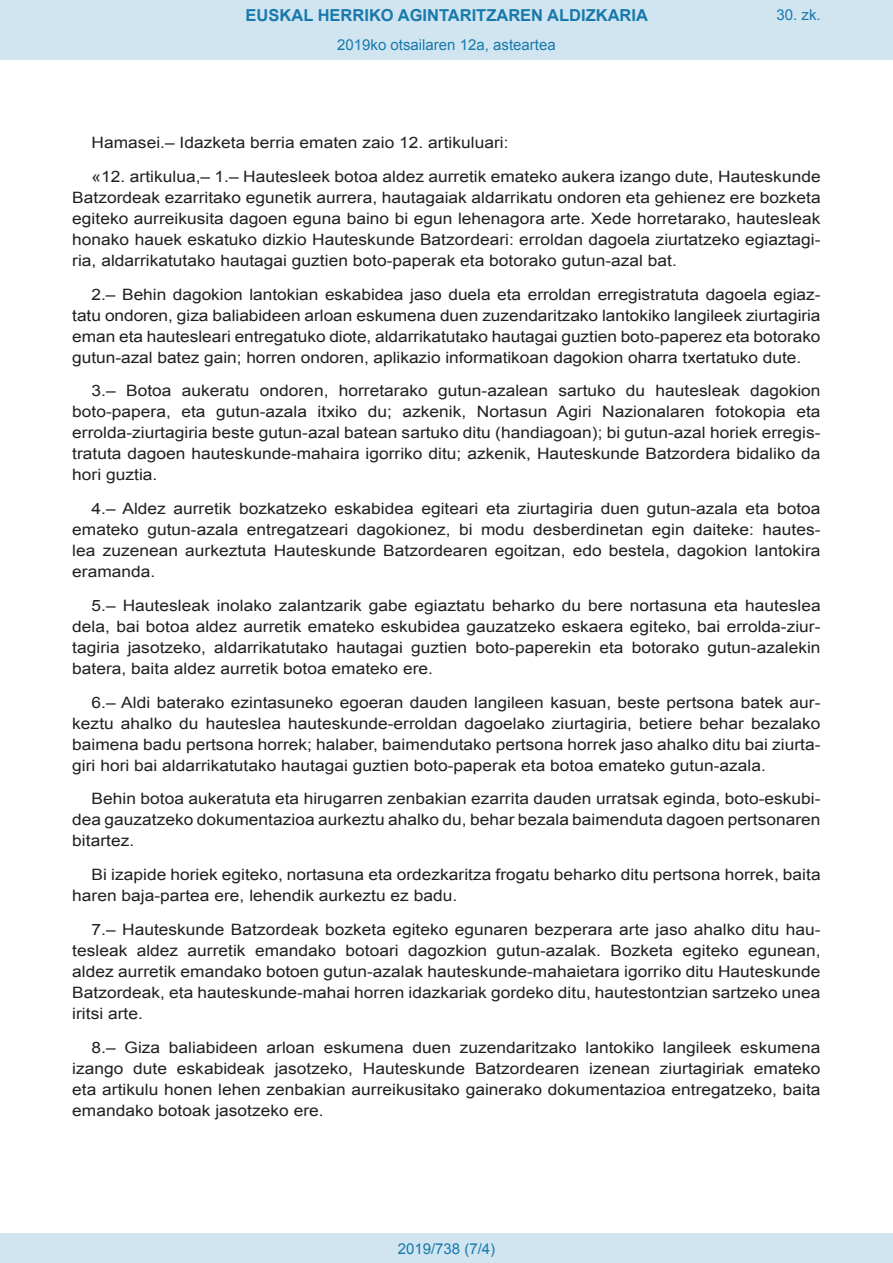
<style>
.page{position:relative;width:893px;height:1263px;background:#fff}
.page>*{position:absolute;margin:0;border:0;box-sizing:border-box;transform-origin:0 0}
.t1{font:700 16.5px "Arial";color:#1879ad}
.BOPVDetalle{font:15.6px/21px "Arial";color:#231f20;text-align:justify;scale:1.11 1}
.Paginacion_Centro{font:15px "Arial";color:#1879ad}
</style>
<div class="page">
<div style="left:0;top:0;width:893px;height:60px;background:#d0e5f0"></div>
<div style="left:0;top:1233px;width:893px;height:30px;background:#d0e5f0"></div>
<p class="t1" style="left:246px;top:4px;width:404px">EUSKAL HERRIKO AGINTARITZAREN ALDIZKARIA</p>
<p class="Paginacion_Centro" style="left:337px;top:35px;width:220px">2019ko otsailaren 12a, asteartea</p>
<p class="Paginacion_Centro" style="left:776px;top:5px;width:46px">30. zk.</p>
<p class="BOPVDetalle" style="left:92px;top:132px;width:377px">Hamasei.– Idazketa berria ematen zaio 12. artikuluari:</p>
<p class="BOPVDetalle" style="left:72px;top:166px;width:676px;text-indent:19px">«12. artikulua,– 1.– Hautesleek botoa aldez aurretik emateko aukera izango dute, Hauteskunde Batzordeak ezarritako egunetik aurrera, hautagaiak aldarrikatu ondoren eta gehienez ere bozketa egiteko aurreikusita dagoen eguna baino bi egun lehenagora arte. Xede horretarako, hautesleak honako hauek eskatuko dizkio Hauteskunde Batzordeari: erroldan dagoela ziurtatzeko egiaztagi&shy;ria, aldarrikatutako hautagai guztien boto-paperak eta botorako gutun-azal bat.</p>
<p class="BOPVDetalle" style="left:72px;top:284px;width:676px;text-indent:19px">2.– Behin dagokion lantokian eskabidea jaso duela eta erroldan erregistratuta dagoela egiaz&shy;tatu ondoren, giza baliabideen arloan eskumena duen zuzendaritzako lantokiko langileek ziurtagiria eman eta hautesleari entregatuko diote, aldarrikatutako hautagai guztien boto-paperez eta botorako gutun-azal batez gain; horren ondoren, aplikazio informatikoan dagokion oharra txertatuko dute.</p>
<p class="BOPVDetalle" style="left:72px;top:381px;width:676px;text-indent:19px">3.– Botoa aukeratu ondoren, horretarako gutun-azalean sartuko du hautesleak dagokion boto-papera, eta gutun-azala itxiko du; azkenik, Nortasun Agiri Nazionalaren fotokopia eta errolda-ziurtagiria beste gutun-azal batean sartuko ditu (handiagoan); bi gutun-azal horiek erregis&shy;tratuta dagoen hauteskunde-mahaira igorriko ditu; azkenik, Hauteskunde Batzordera bidaliko da hori guztia.</p>
<p class="BOPVDetalle" style="left:72px;top:498px;width:676px;text-indent:19px">4.– Aldez aurretik bozkatzeko eskabidea egiteari eta ziurtagiria duen gutun-azala eta botoa emateko gutun-azala entregatzeari dagokionez, bi modu desberdinetan egin daiteke: hautes&shy;lea zuzenean aurkeztuta Hauteskunde Batzordearen egoitzan, edo bestela, dagokion lantokira eramanda.</p>
<p class="BOPVDetalle" style="left:72px;top:595px;width:676px;text-indent:19px">5.– Hautesleak inolako zalantzarik gabe egiaztatu beharko du bere nortasuna eta hauteslea dela, bai botoa aldez aurretik emateko eskubidea gauzatzeko eskaera egiteko, bai errolda-ziur&shy;tagiria jasotzeko, aldarrikatutako hautagai guztien boto-paperekin eta botorako gutun-azalekin batera, baita aldez aurretik botoa emateko ere.</p>
<p class="BOPVDetalle" style="left:72px;top:692px;width:676px;text-indent:19px">6.– Aldi baterako ezintasuneko egoeran dauden langileen kasuan, beste pertsona batek aur&shy;keztu ahalko du hauteslea hauteskunde-erroldan dagoelako ziurtagiria, betiere behar bezalako baimena badu pertsona horrek; halaber, baimendutako pertsona horrek jaso ahalko ditu bai ziurta&shy;giri hori bai aldarrikatutako hautagai guztien boto-paperak eta botoa emateko gutun-azala.</p>
<p class="BOPVDetalle" style="left:72px;top:789px;width:676px;text-indent:19px">Behin botoa aukeratuta eta hirugarren zenbakian ezarrita dauden urratsak eginda, boto-eskubi&shy;dea gauzatzeko dokumentazioa aurkeztu ahalko du, behar bezala baimenduta dagoen pertsonaren bitartez.</p>
<p class="BOPVDetalle" style="left:72px;top:864px;width:676px;text-indent:19px">Bi izapide horiek egiteko, nortasuna eta ordezkaritza frogatu beharko ditu pertsona horrek, baita haren baja-partea ere, lehendik aurkeztu ez badu.</p>
<p class="BOPVDetalle" style="left:72px;top:919px;width:676px;text-indent:19px">7.– Hauteskunde Batzordeak bozketa egiteko egunaren bezperara arte jaso ahalko ditu hau&shy;tesleak aldez aurretik emandako botoari dagozkion gutun-azalak. Bozketa egiteko egunean, aldez aurretik emandako botoen gutun-azalak hauteskunde-mahaietara igorriko ditu Hauteskunde Batzordeak, eta hauteskunde-mahai horren idazkariak gordeko ditu, hautestontzian sartzeko unea iritsi arte.</p>
<p class="BOPVDetalle" style="left:72px;top:1037px;width:676px;text-indent:19px">8.– Giza baliabideen arloan eskumena duen zuzendaritzako lantokiko langileek eskumena izango dute eskabideak jasotzeko, Hauteskunde Batzordearen izenean ziurtagiriak emateko eta artikulu honen lehen zenbakian aurreikusitako gainerako dokumentazioa entregatzeko, baita emandako botoak jasotzeko ere.</p>
<p class="Paginacion_Centro" style="left:398px;top:1238px;width:99px">2019/738 (7/4)</p>
</div>
